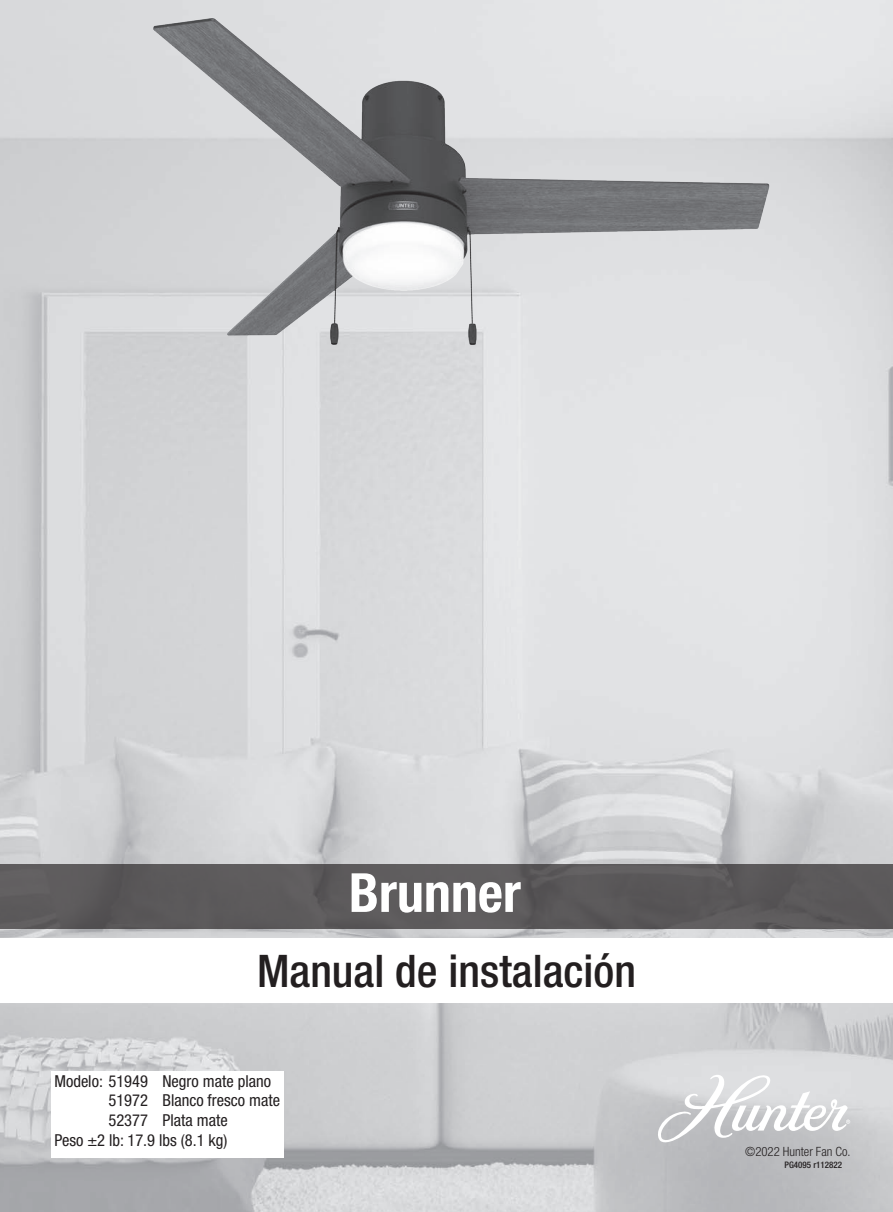
<style>
.page{position:relative;width:893px;height:1212px;background:#fff}
.page>*{position:absolute;margin:0;border:0;box-sizing:border-box;transform-origin:0 0}
.t1{font:700 condensed 54px "Helvetica Neue LT Std";color:#fff}
.t2{font:500 condensed 45px "Helvetica Neue LT Std";color:#231f20}
.t3{font:condensed 16.5px "Helvetica Neue LT Std";color:#231f20}
.t4{font:300 condensed 12.75px "Helvetica Neue LT Std";color:#231f20}
.t5{font:500 condensed 9px "Helvetica Neue LT Std";color:#231f20}
</style>
<div class="page">
<img style="left:0;top:0;width:893px;height:1212px">
<div style="left:0;top:939px;width:893px;height:64px;background:#fff"></div>
<div style="left:0;top:864px;width:893px;height:64px;background:#5c5a5b"></div>
<div style="left:51px;top:1071px;width:233px;height:87px;background:#fff"></div>
<svg style="left:658px;top:1075px;width:192px;height:67px"></svg>
<img style="left:136px;top:3px;width:640px;height:352px">
<p class="t1" style="left:349px;top:860px;width:173px">Brunner</p>
<p class="t2" style="left:257px;top:944px;width:380px">Manual de instalación</p>
<p class="t3" style="left:54px;top:1071px;width:218px">Modelo: 51949 Negro mate plano</p>
<p class="t3" style="left:108px;top:1091px;width:173px">51972 Blanco fresco mate</p>
<p class="t3" style="left:108px;top:1111px;width:121px">52377 Plata mate</p>
<p class="t3" style="left:54px;top:1130px;width:175px">Peso ±2 lb: 17.9 lbs (8.1 kg)</p>
<p class="t4" style="left:745px;top:1144px;width:107px">©2022 Hunter Fan Co.</p>
<p class="t5" style="left:784px;top:1159px;width:59px">PG4095 r112822</p>
</div>
